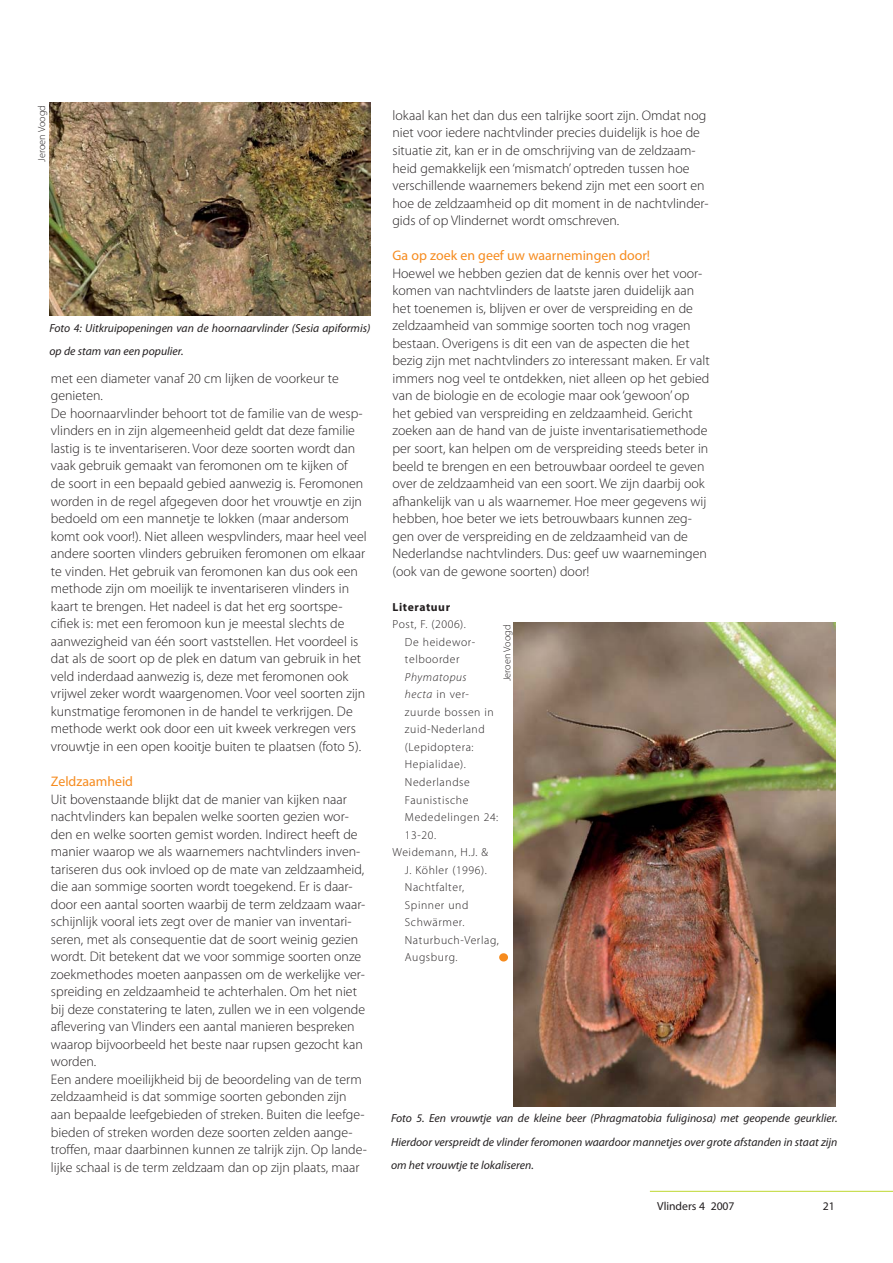
<style>
.page{position:relative;width:893px;height:1263px;background:#fff}
.page>*{position:absolute;margin:0;border:0;box-sizing:border-box;transform-origin:0 0}
.t1{font:300 13.95px/17.5px "Myriad Pro";color:#231f20}
.t2{font:13.95px "Myriad Pro";color:#f68b1e}
.t3{font:italic 11.7px/23.4px "Myriad Pro";color:#231f20}
.t4{font:300 11.7px/17.5px "Myriad Pro";letter-spacing:.05em;color:#231f20}
.t5{font:11.7px "Myriad Pro";color:#231f20}
.t6{font:700 11.7px "Myriad Pro";letter-spacing:.05em;color:#231f20}
.t7{font:italic 300 11.7px "Myriad Pro";letter-spacing:.05em;color:#231f20}
.t8{font:300 10.2px "Myriad Pro";color:#231f20}
.s1{font-style:italic}
</style>
<div class="page">
<hr style="left:650px;top:1191px;width:243px;height:1px;background:#bed730">
<img style="left:49px;top:102px;width:321px;height:214px">
<img style="left:513px;top:623px;width:322px;height:484px">
<div style="left:499px;top:953px;width:9px;height:9px;background:#f68b1e;border-radius:50%"></div>
<p class="t8" style="left:38px;top:162px;width:58px;rotate:-90deg">Jeroen Voogd</p>
<p class="t3" style="left:49px;top:317px;width:322px">Foto 4: Uitkruipopeningen van de hoornaarvlinder (Sesia apiformis) op de stam van een populier.</p>
<p class="t1" style="left:51px;top:370px;width:317px">met een diameter vanaf 20 cm lijken de voorkeur te genieten.<br>De hoornaarvlinder behoort tot de familie van de wesp&shy;vlinders en in zijn algemeenheid geldt dat deze familie lastig is te inventariseren. Voor deze soorten wordt dan vaak gebruik gemaakt van feromonen om te kijken of<br>de soort in een bepaald gebied aanwezig is. Feromonen worden in de regel afgegeven door het vrouwtje en zijn bedoeld om een mannetje te lokken (maar andersom komt ook voor!). Niet alleen wespvlinders, maar heel veel andere soorten vlinders gebruiken feromonen om elkaar te vinden. Het gebruik van feromonen kan dus ook een methode zijn om moeilijk te inventariseren vlinders in kaart te brengen. Het nadeel is dat het erg soortspe&shy;cifiek is: met een feromoon kun je meestal slechts de aanwezigheid van één soort vaststellen. Het voordeel is dat als de soort op de plek en datum van gebruik in het veld inderdaad aanwezig is, deze met feromonen ook vrijwel zeker wordt waargenomen. Voor veel soorten zijn kunstmatige feromonen in de handel te verkrijgen. De methode werkt ook door een uit kweek verkregen vers vrouwtje in een open kooitje buiten te plaatsen (foto 5).</p>
<p class="t2" style="left:51px;top:776px;width:84px">Zeldzaamheid</p>
<p class="t1" style="left:51px;top:791px;width:318px">Uit bovenstaande blijkt dat de manier van kijken naar nachtvlinders kan bepalen welke soorten gezien wor&shy;den en welke soorten gemist worden. Indirect heeft de manier waarop we als waarnemers nachtvlinders inven&shy;tariseren dus ook invloed op de mate van zeldzaamheid, die aan sommige soorten wordt toegekend. Er is daar&shy;door een aantal soorten waarbij de term zeldzaam waar&shy;schijnlijk vooral iets zegt over de manier van inventari&shy;seren, met als consequentie dat de soort weinig gezien wordt. Dit betekent dat we voor sommige soorten onze zoekmethodes moeten aanpassen om de werkelijke ver&shy;spreiding en zeldzaamheid te achterhalen. Om het niet bij deze constatering te laten, zullen we in een volgende aflevering van Vlinders een aantal manieren bespreken waarop bijvoorbeeld het beste naar rupsen gezocht kan worden.<br>Een andere moeilijkheid bij de beoordeling van de term zeldzaamheid is dat sommige soorten gebonden zijn aan bepaalde leefgebieden of streken. Buiten die leefge&shy;bieden of streken worden deze soorten zelden aange&shy;troffen, maar daarbinnen kunnen ze talrijk zijn. Op lande&shy;lijke schaal is de term zeldzaam dan op zijn plaats, maar</p>
<p class="t1" style="left:392px;top:107px;width:318px">lokaal kan het dan dus een talrijke soort zijn. Omdat nog niet voor iedere nachtvlinder precies duidelijk is hoe de situatie zit, kan er in de omschrijving van de zeldzaam&shy;heid gemakkelijk een ‘mismatch’ optreden tussen hoe verschillende waarnemers bekend zijn met een soort en hoe de zeldzaamheid op dit moment in de nachtvlinder&shy;gids of op Vlindernet wordt omschreven.</p>
<p class="t2" style="left:392px;top:250px;width:259px">Ga op zoek en geef uw waarnemingen door!</p>
<p class="t1" style="left:392px;top:265px;width:319px">Hoewel we hebben gezien dat de kennis over het voor&shy;komen van nachtvlinders de laatste jaren duidelijk aan het toenemen is, blijven er over de verspreiding en de zeldzaamheid van sommige soorten toch nog vragen bestaan. Overigens is dit een van de aspecten die het bezig zijn met nachtvlinders zo interessant maken. Er valt immers nog veel te ontdekken, niet alleen op het gebied van de biologie en de ecologie maar ook ‘gewoon’ op het gebied van verspreiding en zeldzaamheid. Gericht zoeken aan de hand van de juiste inventarisatiemethode per soort, kan helpen om de verspreiding steeds beter in beeld te brengen en een betrouwbaar oordeel te geven over de zeldzaamheid van een soort. We zijn daarbij ook afhankelijk van u als waarnemer. Hoe meer gegevens wij hebben, hoe beter we iets betrouwbaars kunnen zeg&shy;gen over de verspreiding en de zeldzaamheid van de Nederlandse nachtvlinders. Dus: geef uw waarnemingen (ook van de gewone soorten) door!</p>
<p class="t6" style="left:392px;top:602px;width:59px">Literatuur</p>
<p class="t4" style="left:405px;top:616px;width:72px;text-indent:-12px">Post, F. (2006).<br>De heidewor&shy;telboorder</p>
<p class="t7" style="left:405px;top:672px;width:63px">Phymatopus</p>
<p class="t4" style="left:405px;top:686px;width:66px"><span class="s1">hecta</span> in ver-</p>
<p class="t4" style="left:405px;top:704px;width:90px">zuurde bossen in</p>
<p class="t4" style="left:405px;top:722px;width:81px">zuid-Nederland</p>
<p class="t4" style="left:405px;top:739px;width:70px">(Lepidoptera:</p>
<p class="t4" style="left:405px;top:757px;width:63px">Hepialidae).</p>
<p class="t4" style="left:405px;top:774px;width:66px">Nederlandse</p>
<p class="t4" style="left:405px;top:792px;width:65px">Faunistische</p>
<p class="t4" style="left:405px;top:809px;width:95px">Mededelingen 24:</p>
<p class="t4" style="left:405px;top:827px;width:33px">13-20.</p>
<p class="t4" style="left:392px;top:844px;width:97px">Weidemann, H.J. &amp;</p>
<p class="t4" style="left:405px;top:862px;width:83px">J. Köhler (1996).</p>
<p class="t4" style="left:405px;top:879px;width:61px">Nachtfalter,</p>
<p class="t4" style="left:405px;top:897px;width:65px">Spinner und</p>
<p class="t4" style="left:405px;top:914px;width:61px">Schwärmer.</p>
<p class="t4" style="left:405px;top:932px;width:95px">Naturbuch-Verlag,</p>
<p class="t4" style="left:405px;top:949px;width:54px">Augsburg.</p>
<p class="t8" style="left:503px;top:681px;width:58px;rotate:-90deg">Jeroen Voogd</p>
<p class="t3" style="left:391px;top:1107px;width:448px;text-align:justify">Foto 5. Een vrouwtje van de kleine beer (Phragmatobia fuliginosa) met geopende geurklier.<br>Hierdoor verspreidt de vlinder feromonen waardoor mannetjes over grote afstanden in staat zijn om het vrouwtje te lokaliseren.</p>
<p class="t5" style="left:657px;top:1202px;width:79px">Vlinders 4 2007</p>
<p class="t5" style="left:823px;top:1202px;width:13px">21</p>
</div>
